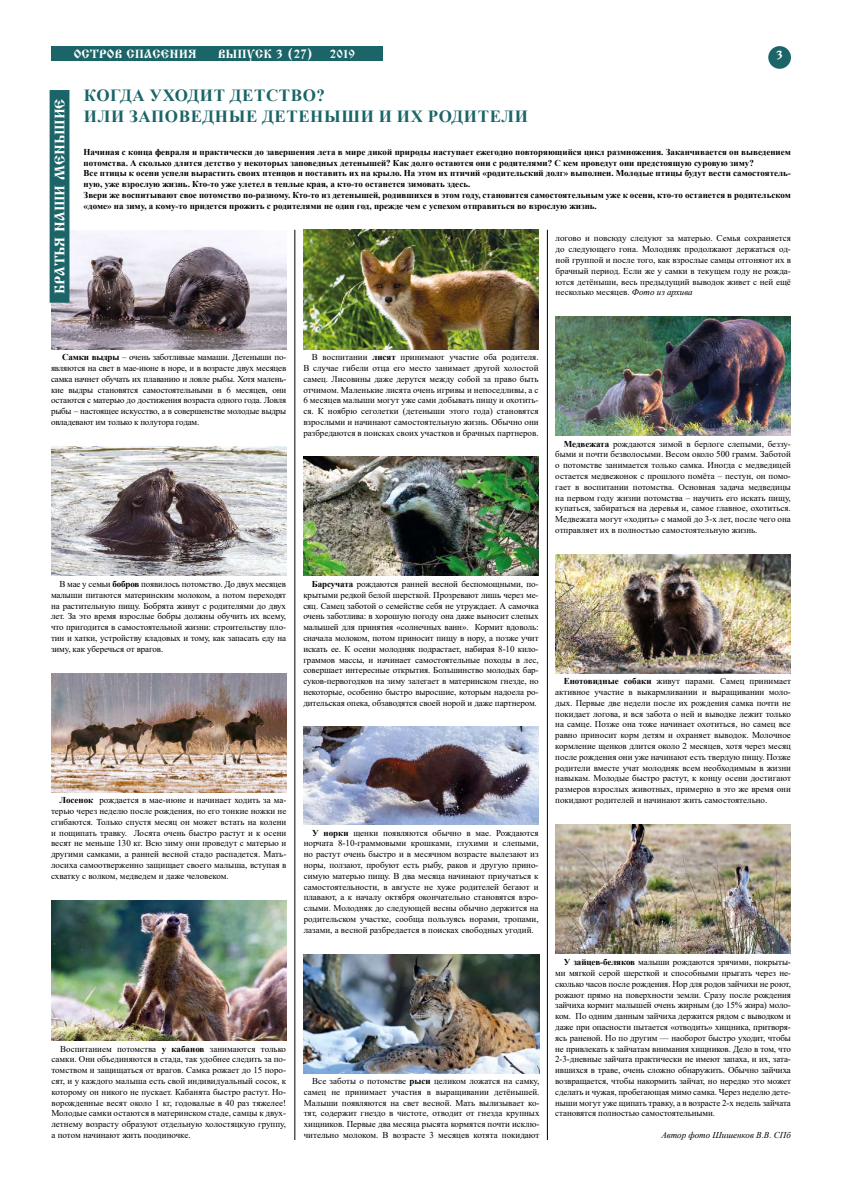
<style>
.page{position:relative;width:842px;height:1191px;background:#fff}
.page>*{position:absolute;margin:0;border:0;box-sizing:border-box;transform-origin:0 0}
.t1{font:700 17px/21.6px "Times New Roman";letter-spacing:.035em;color:#1b6568}
.t2{font:14px "Izhitsa";color:#fff}
.t3{font:12px "Izhitsa";color:#fff}
.t4{font:9px/10.8px "Times New Roman";color:#000;text-align:justify}
.t5{font:700 9px/10.8px "Times New Roman";color:#000}
.t6{font:italic 9px "Times New Roman";color:#000}
.s1{font-style:italic}
.s2{font-weight:700}
</style>
<div class="page">
<div style="left:768px;top:46px;width:23px;height:23px;background:#1b6568;border-radius:50%"></div>
<div style="left:51px;top:46px;width:332px;height:15px;background:#1b6568"></div>
<img style="left:51px;top:230px;width:235px;height:119px">
<div style="left:51px;top:91px;width:17px;height:210px;background:#1b6568"></div>
<div style="left:50px;top:90px;width:19px;height:213px;border:3px solid #1b6568"></div>
<img style="left:51px;top:446px;width:235px;height:129px">
<img style="left:51px;top:673px;width:235px;height:119px">
<img style="left:51px;top:900px;width:235px;height:140px">
<img style="left:303px;top:456px;width:236px;height:119px">
<img style="left:556px;top:316px;width:235px;height:120px">
<img style="left:303px;top:230px;width:236px;height:119px">
<img style="left:304px;top:726px;width:235px;height:98px">
<img style="left:303px;top:954px;width:236px;height:119px">
<img style="left:556px;top:554px;width:235px;height:119px">
<img style="left:556px;top:824px;width:235px;height:129px">
<hr style="left:295px;top:230px;width:1px;height:910px;background:#000">
<hr style="left:547px;top:230px;width:1px;height:910px;background:#000">
<h3 class="t3" style="left:74px;top:47px;width:125px">ОСТРОВ СПАСЕНИЯ</h3>
<h3 class="t3" style="left:218px;top:47px;width:97px">ВЫПУСК 3 (27)</h3>
<h3 class="t3" style="left:330px;top:47px;width:27px">2019</h3>
<h3 class="t3" style="left:776px;top:49px;width:8px">3</h3>
<h2 class="t2" style="left:52px;top:294px;width:197px;rotate:-90deg">БРАТЬЯ НАШИ МЕНЬШИЕ</h2>
<h1 class="t1" style="left:84px;top:84px;width:445px">КОГДА УХОДИТ ДЕТСТВО?<br>ИЛИ ЗАПОВЕДНЫЕ ДЕТЕНЫШИ И ИХ РОДИТЕЛИ</h1>
<p class="t5" style="left:84px;top:146px;width:709px">Начиная с конца февраля и практически до завершения лета в мире дикой природы наступает ежегодно повторяющийся цикл размножения. Заканчивается он выведением потомства. А сколько длится детство у некоторых заповедных детенышей? Как долго остаются они с родителями? С кем проведут они предстоящую суровую зиму?<br>Все птицы к осени успели вырастить своих птенцов и поставить их на крыло. На этом их птичий «родительский долг» выполнен. Молодые птицы будут вести самостоятель&shy;ную, уже взрослую жизнь. Кто-то уже улетел в теплые края, а кто-то останется зимовать здесь.<br>Звери же воспитывают свое потомство по-разному. Кто-то из детенышей, родившихся в этом году, становится самостоятельным уже к осени, кто-то останется в родительском «доме» на зиму, а кому-то придется прожить с родителями не один год, прежде чем с успехом отправиться во взрослую жизнь.</p>
<p class="t4" style="left:556px;top:233px;width:237px">логово и повсюду следуют за матерью. Семья сохраняется до следующего гона. Молодняк продолжают держаться од&shy;ной группой и после того, как взрослые самцы отгоняют их в брачный период. Если же у самки в текущем году не рожда&shy;ются детёныши, весь предыдущий выводок живет с ней ещё несколько месяцев. <span class="s1">Фото из архива</span></p>
<p class="t4" style="left:51px;top:351px;width:237px;text-indent:11px"><span class="s2">Самки выдры</span> – очень заботливые мамаши. Детеныши по&shy;являются на свет в мае-июне в норе, и в возрасте двух месяцев самка начнет обучать их плаванию и ловле рыбы. Хотя малень&shy;кие выдры становятся самостоятельными в 6 месяцев, они остаются с матерью до достижения возраста одного года. Ловля рыбы – настоящее искусство, а в совершенстве молодые выдры овладевают им только к полутора годам.</p>
<p class="t4" style="left:303px;top:351px;width:237px;text-indent:9px">В воспитании <span class="s2">лисят</span> принимают участие оба родителя.<br>В случае гибели отца его место занимает другой холостой самец. Лисовины даже дерутся между собой за право быть отчимом. Маленькие лисята очень игривы и непоседливы, а с 6 месяцев малыши могут уже сами добывать пищу и охотить&shy;ся. К ноябрю сеголетки (детеныши этого года) становятся взрослыми и начинают самостоятельную жизнь. Обычно они разбредаются в поисках своих участков и брачных партнеров.</p>
<p class="t4" style="left:555px;top:438px;width:237px;text-indent:9px"><span class="s2">Медвежата</span> рождаются зимой в берлоге слепыми, беззу&shy;быми и почти безволосыми. Весом около 500 грамм. Заботой о потомстве занимается только самка. Иногда с медведицей остается медвежонок с прошлого помёта – пестун, он помо&shy;гает в воспитании потомства. Основная задача медведицы на первом году жизни потомства – научить его искать пищу, купаться, забираться на деревья и, самое главное, охотиться.<br>Медвежата могут «ходить» с мамой до 3-х лет, после чего она отправляет их в полностью самостоятельную жизнь.</p>
<p class="t4" style="left:51px;top:578px;width:237px;text-indent:9px">В мае у семьи <span class="s2">бобров</span> появилось потомство. До двух месяцев малыши питаются материнским молоком, а потом переходят на растительную пищу. Бобрята живут с родителями до двух лет. За это время взрослые бобры должны обучить их всему, что пригодится в самостоятельной жизни: строительству пло&shy;тин и хатки, устройству кладовых и тому, как запасать еду на зиму, как уберечься от врагов.</p>
<p class="t4" style="left:51px;top:794px;width:237px;text-indent:9px"><span class="s2">Лосенок</span> рождается в мае-июне и начинает ходить за ма&shy;терью через неделю после рождения, но его тонкие ножки не сгибаются. Только спустя месяц он может встать на колени и пощипать травку. Лосята очень быстро растут и к осени весят не меньше 130 кг. Всю зиму они проведут с матерью и другими самками, а ранней весной стадо распадется. Мать&shy;лосиха самоотверженно защищает своего малыша, вступая в схватку с волком, медведем и даже человеком.</p>
<p class="t4" style="left:51px;top:1043px;width:236px;text-indent:9px">Воспитанием потомства <span class="s2">у кабанов</span> занимаются только самки. Они объединяются в стада, так удобнее следить за по&shy;томством и защищаться от врагов. Самка рожает до 15 поро&shy;сят, и у каждого малыша есть свой индивидуальный сосок, к которому он никого не пускает. Кабанята быстро растут. Но&shy;ворожденные весят около 1 кг, годовалые в 40 раз тяжелее!<br>Молодые самки остаются в материнском стаде, самцы к двух&shy;летнему возрасту образуют отдельную холостяцкую группу, а потом начинают жить поодиночке.</p>
<p class="t4" style="left:303px;top:578px;width:237px;text-indent:9px"><span class="s2">Барсучата</span> рождаются ранней весной беспомощными, по&shy;крытыми редкой белой шерсткой. Прозревают лишь через ме&shy;сяц. Самец заботой о семействе себя не утруждает. А самочка очень заботлива: в хорошую погоду она даже выносит слепых малышей для принятия «солнечных ванн». Кормит вдоволь: сначала молоком, потом приносит пищу в нору, а позже учит искать ее. К осени молодняк подрастает, набирая 8-10 кило&shy;граммов массы, и начинает самостоятельные походы в лес, совершает интересные открытия. Большинство молодых бар&shy;суков-первогодков на зиму залегает в материнском гнезде, но некоторые, особенно быстро выросшие, которым надоела ро&shy;дительская опека, обзаводятся своей норой и даже партнером.</p>
<p class="t4" style="left:304px;top:827px;width:236px;text-indent:9px"><span class="s2">У норки</span> щенки появляются обычно в мае. Рождаются норчата 8-10-граммовыми крошками, глухими и слепыми, но растут очень быстро и в месячном возрасте вылезают из норы, ползают, пробуют есть рыбу, раков и другую прино&shy;симую матерью пищу. В два месяца начинают приучаться к самостоятельности, в августе не хуже родителей бегают и плавают, а к началу октября окончательно становятся взро&shy;слыми. Молодняк до следующей весны обычно держится на родительском участке, сообща пользуясь норами, тропами, лазами, а весной разбредается в поисках свободных угодий.</p>
<p class="t4" style="left:304px;top:1075px;width:237px;text-indent:8px">Все заботы о потомстве <span class="s2">рыси</span> целиком ложатся на самку, самец не принимает участия в выращивании детёнышей.<br>Малыши появляются на свет весной. Мать вылизывает ко&shy;тят, содержит гнездо в чистоте, отводит от гнезда крупных хищников. Первые два месяца рысята кормятся почти исклю&shy;чительно молоком. В возрасте 3 месяцев котята покидают</p>
<p class="t4" style="left:555px;top:675px;width:237px;text-indent:9px"><span class="s2">Енотовидные собаки</span> живут парами. Самец принимает активное участие в выкармливании и выращивании моло&shy;дых. Первые две недели после их рождения самка почти не покидает логова, и вся забота о ней и выводке лежит только на самце. Позже она тоже начинает охотиться, но самец все равно приносит корм детям и охраняет выводок. Молочное кормление щенков длится около 2 месяцев, хотя через месяц после рождения они уже начинают есть твердую пищу. Позже родители вместе учат молодняк всем необходимым в жизни навыкам. Молодые быстро растут, к концу осени достигают размеров взрослых животных, примерно в это же время они покидают родителей и начинают жить самостоятельно.</p>
<p class="t4" style="left:555px;top:956px;width:237px;text-indent:9px"><span class="s2">У зайцев-беляков</span> малыши рождаются зрячими, покрыты&shy;ми мягкой серой шерсткой и способными прыгать через не&shy;сколько часов после рождения. Нор для родов зайчихи не роют, рожают прямо на поверхности земли. Сразу после рождения зайчиха кормит малышей очень жирным (до 15% жира) моло&shy;ком. По одним данным зайчиха держится рядом с выводком и даже при опасности пытается «отводить» хищника, притворя&shy;ясь раненой. Но по другим — наоборот быстро уходит, чтобы не привлекать к зайчатам внимания хищников. Дело в том, что 2-3-дневные зайчата практически не имеют запаха, и их, зата&shy;ившихся в траве, очень сложно обнаружить. Обычно зайчиха возвращается, чтобы накормить зайчат, но нередко это может сделать и чужая, пробегающая мимо самка. Через неделю дете&shy;ныши могут уже щипать травку, а в возрасте 2-х недель зайчата становятся полностью самостоятельными.</p>
<p class="t6" style="left:661px;top:1128px;width:131px">Автор фото Шишенков В.В. СПб</p>
</div>
